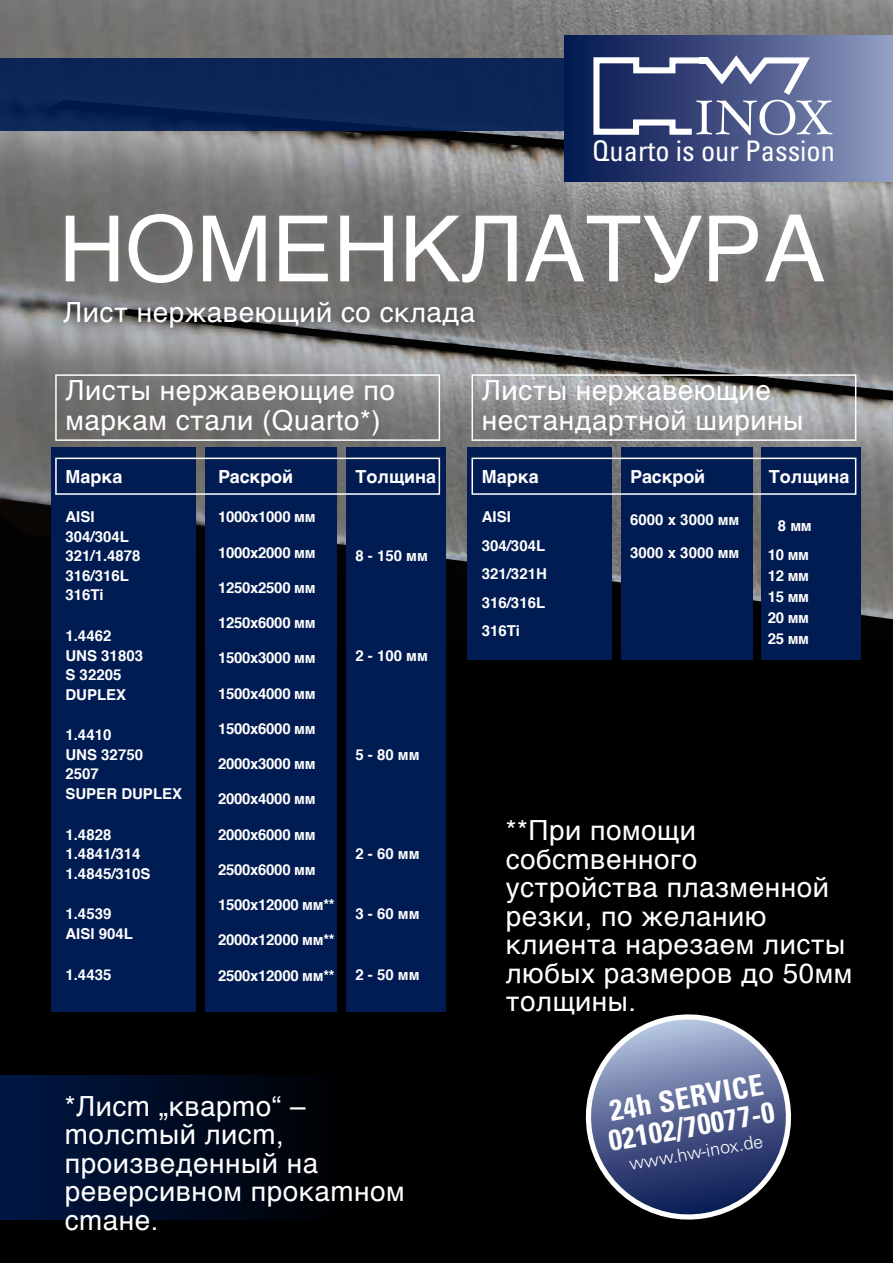
<style>
.page{position:relative;width:893px;height:1263px;background:#fff}
.page>*{position:absolute;margin:0;border:0;box-sizing:border-box;transform-origin:0 0}
.t1{font:91.5px "Helvetica";color:#fff}
.t2{font:700 condensed 29.25px/29.2px "Univers LT Std";color:#fff}
.t3{font:condensed 28.35px "Univers LT Std";color:#fff}
.t4{font:27.75px/28.5px "Helvetica";letter-spacing:.02em;color:#fff}
.t5{font:700 18px "Helvetica";color:#fff}
.t6{font:300 18px "Univers LT Std";color:#fff}
.t7{font:700 15px/21px "Helvetica";letter-spacing:-.02em;color:#fff;text-align:right}
.t8{font:700 15px/19.5px "Helvetica";color:#fff}
</style>
<div class="page">
<img style="left:0;top:0;width:893px;height:644px">
<img style="left:0;top:498px;width:893px;height:144px">
<div style="left:0;top:644px;width:893px;height:619px;background:#000"></div>
<div style="left:51px;top:447px;width:145px;height:565px;background:#001c52"></div>
<div style="left:347px;top:447px;width:99px;height:565px;background:#001c52"></div>
<div style="left:205px;top:447px;width:132px;height:565px;background:#001c52"></div>
<div style="left:55px;top:458px;width:385px;height:37px;border:2px solid #fff"></div>
<svg style="left:585px;top:1014px;width:207px;height:206px"></svg>
<div style="left:0;top:1075px;width:414px;height:144px;background:linear-gradient(to right,#001744,#000)"></div>
<img style="left:48px;top:131px;width:516px;height:43px">
<img style="left:125px;top:309px;width:768px;height:91px">
<div style="left:0;top:59px;width:893px;height:72px;background:#0c2555"></div>
<div style="left:564px;top:35px;width:329px;height:146px;background:linear-gradient(to right,#00114b,#8d98bf)"></div>
<svg style="left:591px;top:52px;width:241px;height:85px;background:#667198"></svg>
<div style="left:47px;top:290px;width:437px;height:53px;background:#000;opacity:.8"></div>
<div style="left:58px;top:206px;width:773px;height:84px;background:#fff;opacity:.1"></div>
<div style="left:55px;top:374px;width:385px;height:67px;border:2px solid #fff"></div>
<div style="left:467px;top:447px;width:145px;height:213px;background:#001c52"></div>
<div style="left:761px;top:447px;width:99px;height:213px;background:#001c52"></div>
<div style="left:621px;top:447px;width:132px;height:213px;background:#001c52"></div>
<div style="left:471px;top:458px;width:385px;height:37px;border:2px solid #fff"></div>
<div style="left:471px;top:374px;width:385px;height:67px;border:2px solid #fff"></div>
<p class="t3" style="left:592px;top:133px;width:244px">Quarto is our Passion</p>
<h1 class="t1" style="left:59px;top:179px;width:768px">Номен клатура</h1>
<p class="t4" style="left:63px;top:299px;width:414px">Лист нержавеющий co cклада</p>
<p class="t4" style="left:66px;top:376px;width:331px;line-height:30px">Листы нержавеющие по маркам стали (Quarto*)</p>
<p class="t5" style="left:65px;top:462px;width:59px">Марка</p>
<p class="t8" style="left:65px;top:507px;width:77px">AISI<br>304/304L<br>321/1.4878<br>316/316L<br>316Ti</p>
<p class="t8" style="left:65px;top:626px;width:79px">1.4462<br>UNS 31803<br>S 32205<br>DUPLEX</p>
<p class="t8" style="left:65px;top:725px;width:118px">1.4410<br>UNS 32750<br>2507<br>SUPER DUPLEX</p>
<p class="t8" style="left:65px;top:825px;width:87px">1.4828<br>1.4841/314<br>1.4845/310S</p>
<p class="t8" style="left:65px;top:904px;width:69px">1.4539<br>AISI 904L</p>
<p class="t7" style="left:65px;top:964px;width:47px">1.4435</p>
<p class="t5" style="left:218px;top:462px;width:76px">Раскрой</p>
<p class="t7" style="left:218px;top:507px;width:99px">1000x1000 мм</p>
<p class="t7" style="left:218px;top:542px;width:99px">1000x2000 мм</p>
<p class="t7" style="left:218px;top:577px;width:99px">1250x2500 мм</p>
<p class="t7" style="left:218px;top:612px;width:99px">1250x6000 мм</p>
<p class="t7" style="left:218px;top:648px;width:99px">1500x3000 мм</p>
<p class="t7" style="left:218px;top:683px;width:99px">1500x4000 мм</p>
<p class="t7" style="left:218px;top:718px;width:99px">1500x6000 мм</p>
<p class="t7" style="left:218px;top:753px;width:99px">2000x3000 мм</p>
<p class="t7" style="left:218px;top:789px;width:99px">2000x4000 мм</p>
<p class="t7" style="left:218px;top:824px;width:99px">2000x6000 мм</p>
<p class="t7" style="left:218px;top:859px;width:99px">2500x6000 мм</p>
<p class="t7" style="left:218px;top:894px;width:118px">1500x12000 мм**</p>
<p class="t7" style="left:218px;top:930px;width:118px">2000x12000 мм**</p>
<p class="t7" style="left:218px;top:965px;width:118px">2500x12000 мм**</p>
<p class="t5" style="left:355px;top:462px;width:82px">Толщина</p>
<p class="t7" style="left:355px;top:546px;width:74px">8 - 150 мм</p>
<p class="t7" style="left:355px;top:645px;width:74px">2 - 100 мм</p>
<p class="t7" style="left:355px;top:744px;width:66px">5 - 80 мм</p>
<p class="t7" style="left:355px;top:843px;width:66px">2 - 60 мм</p>
<p class="t7" style="left:355px;top:904px;width:66px">3 - 60 мм</p>
<p class="t7" style="left:355px;top:964px;width:66px">2 - 50 мм</p>
<p class="t4" style="left:65px;top:1093px;width:341px">*Лисm „кварmо“ – mолсmый лисm, произведенный на реверсивном прокаmном сmане.</p>
<p class="t4" style="left:482px;top:376px;width:323px;line-height:30px">Листы нержавеющие нестандартной ширины</p>
<p class="t5" style="left:482px;top:462px;width:59px">Марка</p>
<p class="t8" style="left:482px;top:503px;width:67px;line-height:28.5px">AISI<br>304/304L<br>321/321H<br>316/316L<br>316Ti</p>
<p class="t5" style="left:630px;top:462px;width:76px">Раскрой</p>
<p class="t8" style="left:630px;top:510px;width:110px">6000 x 3000 мм</p>
<p class="t8" style="left:630px;top:543px;width:110px">3000 x 3000 мм</p>
<p class="t5" style="left:769px;top:462px;width:82px">Толщина</p>
<p class="t7" style="left:768px;top:512px;width:45px;line-height:28.5px">8 мм<br>10 мм</p>
<p class="t7" style="left:768px;top:565px;width:43px;text-align:justify">12 мм 15 мм 20 мм 25 мм</p>
<p class="t4" style="left:506px;top:817px;width:348px">**При помощи собсmвенного устройства плазменной резки, по желанию клиента нарезаем листы любых размеров до 50мм толщины.</p>
<p class="t2" style="left:601px;top:1097px;width:169px;rotate:-10deg">24h Service<br>02102/70077-0</p>
<p class="t6" style="left:627px;top:1153px;width:137px;rotate:-10deg">www.hw-inox.de</p>
</div>
